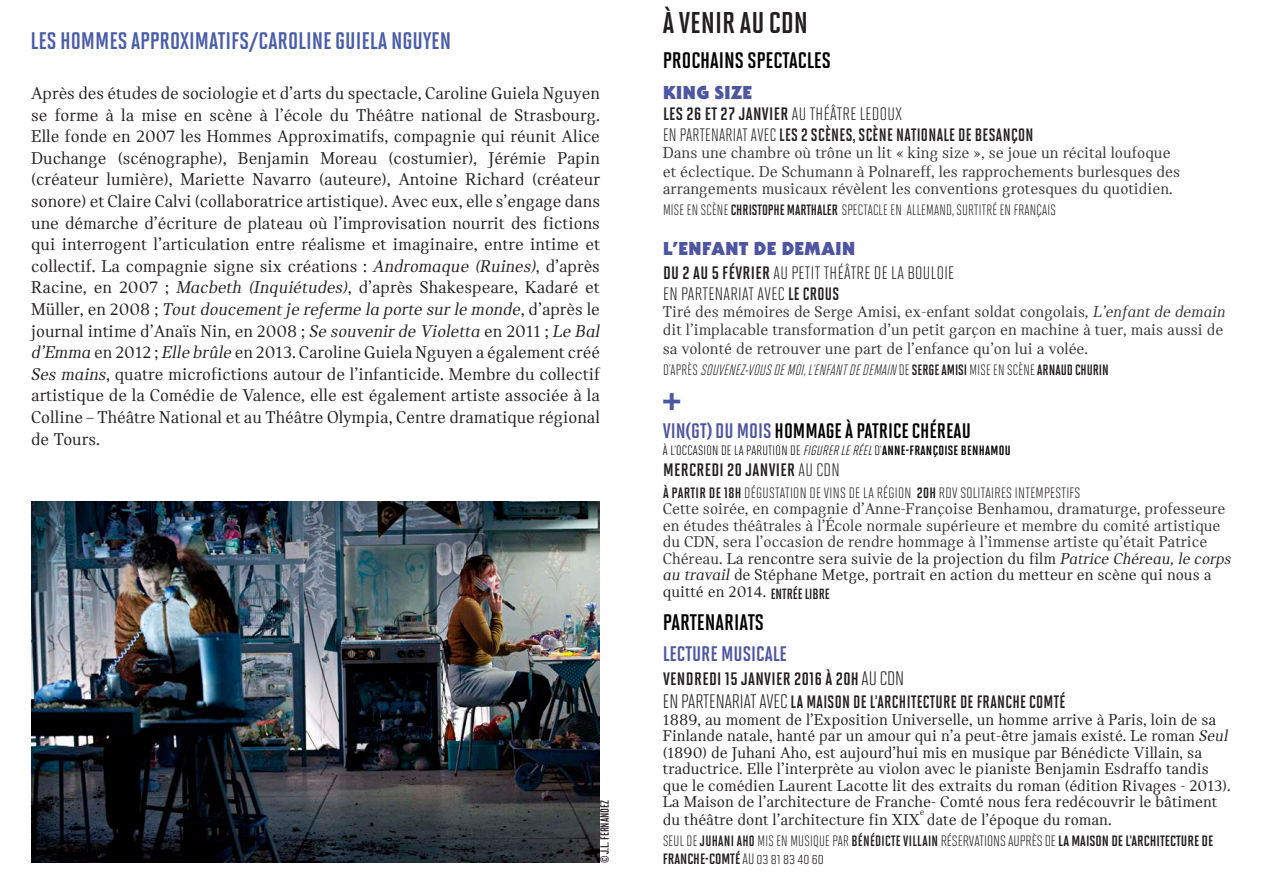
<style>
.page{position:relative;width:1263px;height:893px;background:#fff}
.page>*{position:absolute;margin:0;border:0;box-sizing:border-box;transform-origin:0 0}
.t1{font:45px "Solano Gothic MVB Bd Cap";color:#4e55a1}
.t2{font:30px "Solano Gothic MVB Bd Cap";color:#231f20}
.t3{font:24px "Solano Gothic MVB Bd Cap";color:#4a5da9}
.t4{font:22.5px "Solano Gothic MVB Bd Cap";color:#000}
.t5{font:21px "Solano Gothic MVB Bd Cap";color:#000}
.Normal__Web{font:21px "Solano Gothic MVB Bd Cap";color:#4e55a1}
.Normal__Web-2{font:900 19.5px "Serif Gothic Hvy ITC";color:#4e55a1}
.t6{font:18px/21.6px "Catalog";color:#231f20;text-align:justify}
.Normal__Web-3{font:18px "Solano Gothic MVB Bd Cap";letter-spacing:.02em;color:#231f20;scale:.93 1}
.Normal__Web-4{font:18px "Solano Gothic MVB Bd Cap";letter-spacing:.02em;color:#231f20}
.Normal__Web-5{font:18px "Solano Gothic MVB";letter-spacing:.02em;color:#231f20}
.Pa1{font:16.5px/16.5px "Catalog";color:#211d1e}
.uppercase{font:16.5px/19.5px "Catalog";color:#333}
.Normal__Web-6{font:16.5px/16.6px "Catalog";color:#333}
.Pa1-2{font:15px/18.1px "Solano Gothic MVB Bd Cap";color:#211d1e}
.uppercase-2{font:italic 15px "Solano Gothic MVB";color:#231f20;scale:.93 1}
.uppercase-3{font:15px "Solano Gothic MVB";letter-spacing:.02em;color:#231f20;scale:.93 1}
.Normal__Web-7{font:15px "Solano Gothic MVB";letter-spacing:.02em;color:#231f20}
.t7{font:13.5px "Solano Gothic MVB";letter-spacing:.02em;color:#000}
.t8{font:12px "Solano Gothic MVB Bd Cap";color:#231f20;scale:.93 1}
.Pa1-3{font:9.6px "Catalog";color:#211d1e}
.s1{font-style:italic}
.s2{font-family:"Solano Gothic MVB"}
.s3{font-family:"Solano Gothic MVB Bd Cap"}
.s4{font-style:normal}
.s5{font-family:"Solano Gothic MVB Bd Cap";font-style:normal}
.s6{color:#4e55a1}
.s7{color:#231f20}
.s8{font-style:italic;color:#231f20}
.s9{font-family:"Solano Gothic MVB";font-size:19.5px;color:#211d1e}
.s10{font-family:"Solano Gothic MVB";color:#231f20}
</style>
<div class="page">
<img style="left:31px;top:502px;width:569px;height:361px">
<p class="t3" style="left:31px;top:27px;width:422px">LES HOMMES APPROXIMATIFS/CAROLINE GUIELA NGUYEN</p>
<p class="t6" style="left:31px;top:82px;width:570px">Après des études de sociologie et d’arts du spectacle, Caroline Guiela Nguyen se forme à la mise en scène à l’école du Théâtre national de Strasbourg.<br>Elle fonde en 2007 les Hommes Approximatifs, compagnie qui réunit Alice Duchange (scénographe), Benjamin Moreau (costumier), Jérémie Papin (créateur lumière), Mariette Navarro (auteure), Antoine Richard (créateur sonore) et Claire Calvi (collaboratrice artistique). Avec eux, elle s’engage dans une démarche d’écriture de plateau où l’improvisation nourrit des fictions qui interrogent l’articulation entre réalisme et imaginaire, entre intime et collectif. La compagnie signe six créations : <span class="s1">Andromaque (Ruines)</span>, d’après Racine, en 2007 ; <span class="s1">Macbeth (Inquiétudes)</span>, d’après Shakespeare, Kadaré et Müller, en 2008 ; <span class="s1">Tout doucement je referme la porte sur le monde</span>, d’après le journal intime d’Anaïs Nin, en 2008 ; <span class="s1">Se souvenir de Violetta</span> en 2011 ; <span class="s1">Le Bal d’Emma</span> en 2012 ; <span class="s1">Elle brûle</span> en 2013. Caroline Guiela Nguyen a également créé <span class="s1">Ses mains</span>, quatre microfictions autour de l’infanticide. Membre du collectif artistique de la Comédie de Valence, elle est également artiste associée à la Colline – Théâtre National et au Théâtre Olympia, Centre dramatique régional de Tours.</p>
<p class="t8" style="left:598px;top:863px;width:69px;rotate:-90deg">© J.L. FERNANDEZ</p>
<p class="t2" style="left:663px;top:6px;width:147px">À VENIR AU CDN</p>
<p class="t4" style="left:663px;top:48px;width:170px">PROCHAINS SPECTACLES</p>
<p class="Normal__Web-2" style="left:663px;top:81px;width:91px">KING SIZE</p>
<p class="Normal__Web-4" style="left:663px;top:104px;width:240px">LES 26 ET 27 JANVIER <span class="s2">AU THÉÂTRE LEDOUX</span></p>
<p class="Normal__Web-3" style="left:663px;top:125px;width:400px"><span class="s2">EN PARTENARIAT AVEC</span> LES 2 SCÈNES, SCÈNE NATIONALE DE BESANÇON</p>
<p class="uppercase" style="left:663px;top:143px;width:519px">Dans une chambre où trône un lit « king size », se joue un récital loufoque et éclectique. De Schumann à Polnareff, les rapprochements burlesques des</p>
<p class="uppercase" style="left:663px;top:179px;width:511px">arrangements musicaux révèlent les conventions grotesques du quotidien.</p>
<p class="uppercase-3" style="left:663px;top:202px;width:424px">MISE EN SCÈNE <span class="s3">CHRISTOPHE MARTHALER</span> SPECTACLE EN ALLEMAND, SURTITRÉ EN FRANÇAIS</p>
<p class="Normal__Web-2" style="left:663px;top:238px;width:194px">L’ENFANT DE DEMAIN</p>
<p class="Normal__Web-5" style="left:663px;top:263px;width:293px"><span class="s3">DU 2 AU 5 FÉVRIER</span> AU PETIT THÉÂTRE DE LA BOULOIE</p>
<p class="Normal__Web-5" style="left:663px;top:284px;width:178px">EN PARTENARIAT AVEC <span class="s3">LE CROUS</span></p>
<p class="uppercase" style="left:663px;top:303px;width:564px;line-height:18px">Tiré des mémoires de Serge Amisi, ex-enfant soldat congolais<span class="s1">, L’enfant de demain </span>dit l’implacable transformation d’un petit garçon en machine à tuer, mais aussi de</p>
<p class="uppercase" style="left:663px;top:339px;width:427px">sa volonté de retrouver une part de l’enfance qu’on lui a volée.</p>
<p class="uppercase-2" style="left:663px;top:362px;width:481px"><span class="s4">D’APRÈS</span> SOUVENEZ-VOUSDEMOI,L’ENFANTDEDEMAIN <span class="s4">DE</span> <span class="s5">SERGE AMISI</span> <span class="s4">MISE EN SCÈNE</span> <span class="s5">ARNAUD CHURIN</span></p>
<p class="t1" style="left:663px;top:377px;width:19px">+</p>
<p class="t5" style="left:663px;top:420px;width:309px"><span class="s6">VIN(GT) DU MOIS</span> HOMMAGE À PATRICE CHÉREAU</p>
<p class="t7" style="left:663px;top:443px;width:349px">À L’OCCASION DE LA PARUTION DE <span class="s1">FIGURER LERÉEL</span>D’<span class="s3">ANNE-FRANÇOISE BENHAMOU</span></p>
<p class="Normal__Web-4" style="left:663px;top:460px;width:178px">MERCREDI 20 JANVIER <span class="s2">AU CDN</span></p>
<p class="Normal__Web-7" style="left:663px;top:484px;width:419px"><span class="s3">À PARTIR DE 18H</span> DÉGUSTATION DE VINS DE LA RÉGION <span class="s3">20H</span> RDV SOLITAIRES INTEMPESTIFS</p>
<p class="Normal__Web-6" style="left:663px;top:501px;width:570px">Cette soirée, en compagnie d’Anne-Françoise Benhamou, dramaturge, professeure en études théâtrales à l’École normale supérieure et membre du comité artistique du CDN, sera l’occasion de rendre hommage à l’immense artiste qu’était Patrice Chéreau. <span class="s7">La rencontre sera suivie de la projection du film</span> <span class="s8">Patrice Chéreau, le corps au travail</span> <span class="s7">de Stéphane Metge, portrait en action du metteur en scène qui nous a quitté en 2014.</span> <sub>ENTRÉE</sub> <sub>LIBRE</sub></p>
<p class="t4" style="left:663px;top:610px;width:103px">PARTENARIATS</p>
<p class="Normal__Web" style="left:663px;top:642px;width:125px">LECTURE MUSICALE</p>
<p class="Normal__Web-4" style="left:663px;top:669px;width:243px">VENDREDI 15 JANVIER 2016 À 20H <span class="s9">AU CDN</span></p>
<p class="Normal__Web-3" style="left:663px;top:692px;width:434px"><span class="s9">EN PARTENARIAT AVEC</span> LA MAISON DE L’ARCHITECTURE DE FRANCHE COMTÉ</p>
<p class="Pa1" style="left:663px;top:711px;width:569px">1889, au moment de l’Exposition Universelle, un homme arrive à Paris, loin de sa Finlande natale, hanté par un amour qui n’a peut-être jamais existé. Le roman <span class="s1">Seul </span>(1890) de Juhani Aho, est aujourd’hui mis en musique par Bénédicte Villain, sa traductrice. Elle l’interprète au violon avec le pianiste Benjamin Esdraffo tandis que le comédien Laurent Lacotte lit des extraits du roman (édition Rivages - 2013).<br>La Maison de l’architecture de Franche- Comté nous fera redécouvrir le bâtiment</p>
<p class="Pa1" style="left:663px;top:812px;width:450px">du théâtre dont l’architecture fin XIX date de l’époque du roman.</p>
<p class="Pa1-3" style="left:920px;top:807px;width:6px">e</p>
<p class="Pa1-2" style="left:663px;top:832px;width:552px"><span class="s10">SEUL DE</span> <span class="s7">JUHANI AHO</span> <span class="s10">MIS EN MUSIQUE PAR</span> <span class="s7">BÉNÉDICTE VILLAIN</span> <span class="s2">RÉSERVATIONS AUPRÈS DE</span> LA MAISON DE L’ARCHITECTURE DE<br>FRANCHE-COMTÉ <span class="s2">AU 03 81 83 40 60</span></p>
</div>
